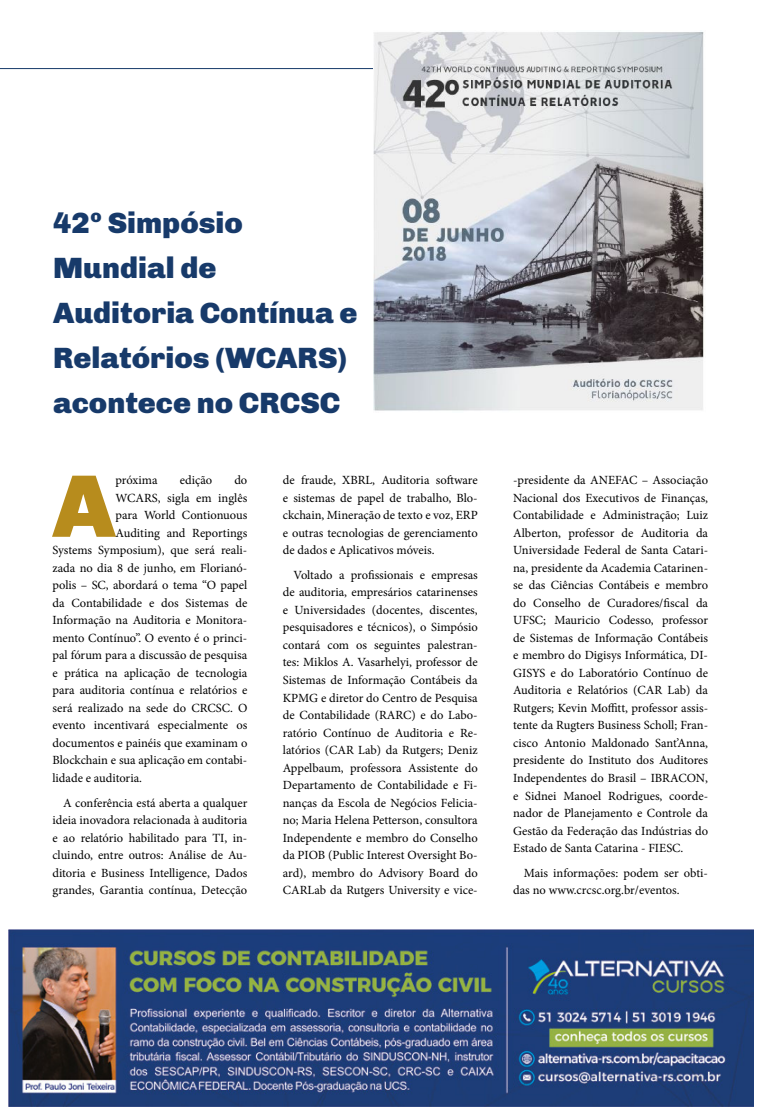
<style>
.page{position:relative;width:762px;height:1117px;background:#fff}
.page>*{position:absolute;margin:0;border:0;box-sizing:border-box;transform-origin:0 0}
.t1{font:900 89px "Chivo";color:#b78c1d}
.t2{font:900 30px/45px "Chivo";color:#173a6a}
.t3{font:12.5px/17.5px "Minion Pro";color:#000;text-align:justify}
</style>
<div class="page">
<hr style="left:0;top:68px;width:705px;height:1px;background:#173a6a">
<img style="left:373px;top:32px;width:332px;height:379px">
<img style="left:9px;top:929px;width:744px;height:177px">
<h2 class="t2" style="left:53px;top:200px;width:306px">42º Simpósio<br>Mundial de<br>Auditoria Contínua e<br>Relatórios (WCARS) acontece no CRCSC</h2>
<h1 class="t1" style="left:52px;top:453px;width:65px">A</h1>
<p class="t3" style="left:116px;top:471px;width:43px">próxima</p>
<p class="t3" style="left:180px;top:471px;width:34px">edição</p>
<p class="t3" style="left:234px;top:471px;width:14px">do</p>
<p class="t3" style="left:116px;top:489px;width:133px">WCARS, sigla em inglês</p>
<p class="t3" style="left:116px;top:506px;width:133px">para World Contionuous</p>
<p class="t3" style="left:116px;top:524px;width:133px">Auditing and Reportings</p>
<p class="t3" style="left:52px;top:541px;width:196px">Systems Symposium), que será reali-</p>
<p class="t3" style="left:52px;top:559px;width:196px">zada no dia 8 de junho, em Florianó-</p>
<p class="t3" style="left:52px;top:576px;width:196px">polis – SC, abordará o tema “O papel</p>
<p class="t3" style="left:52px;top:594px;width:196px">da Contabilidade e dos Sistemas de</p>
<p class="t3" style="left:52px;top:611px;width:196px">Informação na Auditoria e Monitora-</p>
<p class="t3" style="left:52px;top:629px;width:196px">mento Contínuo”. O evento é o princi-</p>
<p class="t3" style="left:52px;top:646px;width:196px">pal fórum para a discussão de pesquisa</p>
<p class="t3" style="left:52px;top:664px;width:196px">e prática na aplicação de tecnologia</p>
<p class="t3" style="left:52px;top:681px;width:196px">para auditoria contínua e relatórios e</p>
<p class="t3" style="left:52px;top:699px;width:196px">será realizado na sede do CRCSC. O</p>
<p class="t3" style="left:52px;top:716px;width:196px">evento incentivará especialmente os</p>
<p class="t3" style="left:52px;top:734px;width:196px">documentos e painéis que examinam o</p>
<p class="t3" style="left:52px;top:751px;width:196px">Blockchain e sua aplicação em contabi-</p>
<p class="t3" style="left:52px;top:769px;width:91px">lidade e auditoria.</p>
<p class="t3" style="left:52px;top:793px;width:196px;text-indent:11px">A conferência está aberta a qualquer ideia inovadora relacionada à auditoria e ao relatório habilitado para TI, in&shy;cluindo, entre outros: Análise de Au&shy;ditoria e Business Intelligence, Dados grandes, Garantia contínua, Detecção</p>
<p class="t3" style="left:283px;top:471px;width:196px">de fraude, XBRL, Auditoria software e sistemas de papel de trabalho, Blo&shy;ckchain, Mineração de texto e voz, ERP e outras tecnologias de gerenciamento de dados e Aplicativos móveis.</p>
<p class="t3" style="left:283px;top:566px;width:196px;text-indent:11px">Voltado a profissionais e empresas de auditoria, empresários catarinenses e Universidades (docentes, discentes, pesquisadores e técnicos), o Simpósio contará com os seguintes palestran&shy;tes: Miklos A. Vasarhelyi, professor de Sistemas de Informação Contábeis da KPMG e diretor do Centro de Pesquisa de Contabilidade (RARC) e do Labo&shy;ratório Contínuo de Auditoria e Re&shy;latórios (CAR Lab) da Rutgers; Deniz Appelbaum, professora Assistente do Departamento de Contabilidade e Fi&shy;nanças da Escola de Negócios Felicia&shy;no; Maria Helena Petterson, consultora Independente e membro do Conselho da PIOB (Public Interest Oversight Bo&shy;ard), membro do Advisory Board do CARLab da Rutgers University e vice-</p>
<p class="t3" style="left:513px;top:471px;width:196px">-presidente da ANEFAC – Associação Nacional dos Executivos de Finanças, Contabilidade e Administração; Luiz Alberton, professor de Auditoria da Universidade Federal de Santa Catari&shy;na, presidente da Academia Catarinen&shy;se das Ciências Contábeis e membro do Conselho de Curadores/fiscal da UFSC; Mauricio Codesso, professor de Sistemas de Informação Contábeis e membro do Digisys Informática, DI-GISYS e do Laboratório Contínuo de Auditoria e Relatórios (CAR Lab) da Rutgers; Kevin Moffitt, professor assis&shy;tente da Rugters Business Scholl; Fran&shy;cisco Antonio Maldonado Sant’Anna, presidente do Instituto dos Auditores Independentes do Brasil – IBRACON, e Sidnei Manoel Rodrigues, coorde&shy;nador de Planejamento e Controle da Gestão da Federação das Indústrias do Estado de Santa Catarina - FIESC.</p>
<p class="t3" style="left:513px;top:863px;width:196px;text-indent:11px">Mais informações: podem ser obti&shy;das no www.crcsc.org.br/eventos.</p>
</div>
